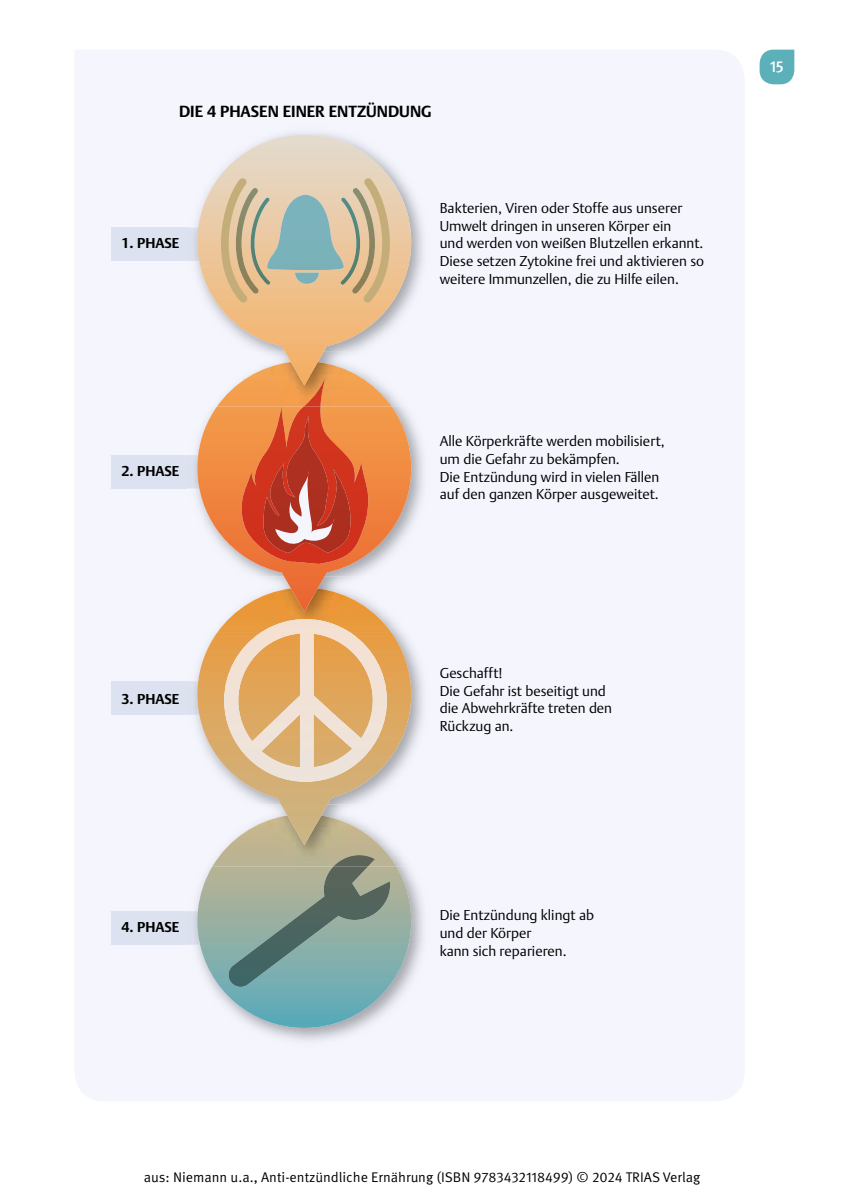
<style>
.page{position:relative;width:844px;height:1191px;background:#fff}
.page>*{position:absolute;margin:0;border:0;box-sizing:border-box;transform-origin:0 0}
.t1{font:700 15.92px "Thieme Argo 2011";color:#000}
.t2{font:500 15.92px "Meta Pro";color:#fff}
.t3{font:300 14.17px/17.7px "Thieme Argo 2011";color:#000}
.t4{font:700 14.17px "Thieme Argo 2011";color:#000}
.t5{font:14px "Meta Pro Norm";color:#000}
</style>
<div class="page">
<div style="left:75px;top:50px;width:669px;height:1051px;background:#f4f5fd"></div>
<div style="left:111px;top:455px;width:88px;height:33px;background:#dde2f1"></div>
<div style="left:111px;top:228px;width:88px;height:33px;background:#dde2f1"></div>
<div style="left:111px;top:681px;width:88px;height:33px;background:#dde2f1"></div>
<div style="left:111px;top:911px;width:88px;height:33px;background:#dde2f1"></div>
<img style="left:187px;top:866px;width:245px;height:182px">
<img style="left:187px;top:911px;width:10px;height:33px">
<svg style="left:197px;top:866px;width:214px;height:162px"></svg>
<img style="left:187px;top:633px;width:245px;height:171px">
<img style="left:187px;top:681px;width:10px;height:33px">
<div style="left:187px;top:804px;width:245px;height:62px;background:#f4f5fd"></div>
<img style="left:212px;top:845px;width:184px;height:21px">
<svg style="left:197px;top:633px;width:214px;height:212px"></svg>
<img style="left:187px;top:406px;width:245px;height:170px">
<img style="left:187px;top:455px;width:10px;height:33px">
<div style="left:187px;top:576px;width:245px;height:57px;background:#f4f5fd"></div>
<img style="left:217px;top:612px;width:174px;height:21px">
<svg style="left:197px;top:406px;width:214px;height:206px"></svg>
<img style="left:187px;top:124px;width:245px;height:228px">
<img style="left:187px;top:228px;width:10px;height:33px">
<div style="left:187px;top:352px;width:245px;height:54px;background:#f4f5fd"></div>
<img style="left:217px;top:385px;width:174px;height:21px">
<svg style="left:197px;top:135px;width:214px;height:250px"></svg>
<img style="left:281px;top:372px;width:45px;height:34px">
<svg style="left:241px;top:406px;width:127px;height:158px;background:#d35a39"></svg>
<img style="left:227px;top:866px;width:164px;height:121px">
<img style="left:333px;top:855px;width:42px;height:11px">
<svg style="left:224px;top:633px;width:163px;height:148px;background:#e5bd8c"></svg>
<img style="left:260px;top:619px;width:91px;height:14px">
<img style="left:270px;top:195px;width:70px;height:75px">
<img style="left:295px;top:272px;width:24px;height:12px">
<svg style="left:220px;top:178px;width:50px;height:124px;background:#d1b992"></svg>
<svg style="left:340px;top:178px;width:50px;height:124px;background:#d1b992"></svg>
<svg style="left:759px;top:50px;width:35px;height:34px"></svg>
<p class="t1" style="left:179px;top:101px;width:254px">DIE 4 PHASEN EINER ENTZÜNDUNG</p>
<p class="t4" style="left:121px;top:233px;width:59px">1. PHASE</p>
<p class="t3" style="left:439px;top:199px;width:266px">Bakterien, Viren oder Stoffe aus unserer Umwelt dringen in unseren Körper ein<br>und werden von weißen Blutzellen erkannt.<br>Diese setzen Zytokine frei und aktivieren so weitere Immunzellen, die zu Hilfe eilen.</p>
<p class="t4" style="left:121px;top:461px;width:59px">2. PHASE</p>
<p class="t3" style="left:439px;top:432px;width:226px">Alle Körperkräfte werden mobilisiert, um die Gefahr zu bekämpfen.<br>Die Entzündung wird in vielen Fällen auf den ganzen Körper ausgeweitet.</p>
<p class="t4" style="left:121px;top:689px;width:59px">3. PHASE</p>
<p class="t3" style="left:439px;top:664px;width:174px">Geschafft!<br>Die Gefahr ist beseitigt und die Abwehrkräfte treten den<br>Rückzug an.</p>
<p class="t2" style="left:769px;top:55px;width:15px">15</p>
<p class="t4" style="left:121px;top:917px;width:59px">4. PHASE</p>
<p class="t3" style="left:439px;top:906px;width:156px">Die Entzündung klingt ab und der Körper<br>kann sich reparieren.</p>
<p class="t5" style="left:144px;top:1166px;width:558px">aus: Niemann u.a., Anti-entzündliche Ernährung (ISBN 9783432118499) © 2024 TRIAS Verlag</p>
</div>
